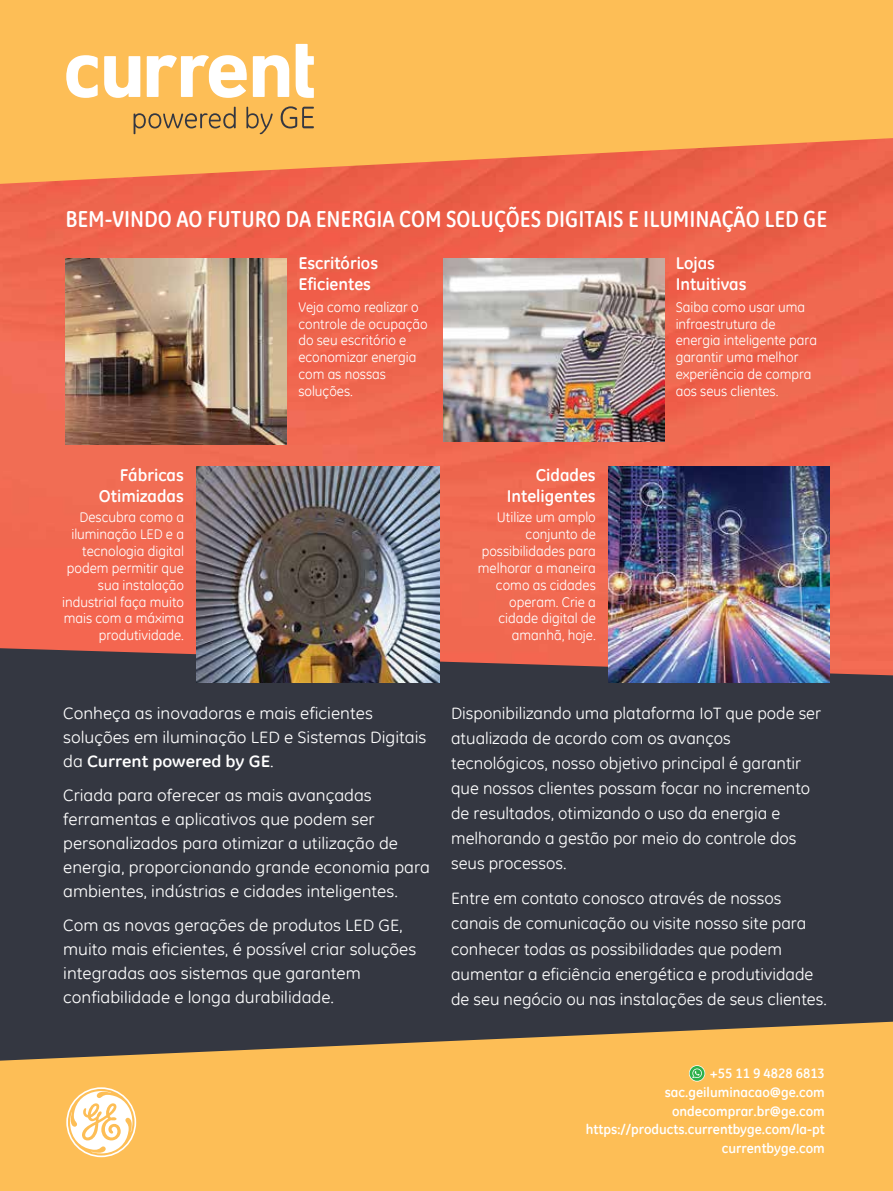
<style>
.page{position:relative;width:893px;height:1191px;background:#fff}
.page>*{position:absolute;margin:0;border:0;box-sizing:border-box;transform-origin:0 0}
.t1{font:700 23.25px "GE Inspira Cond";color:#fff}
.t2{font:700 17.1px/20.5px "GE Inspira";color:#fff}
.t3{font:16.5px/25.2px "GE Inspira";color:#fff;scale:1.06 1}
.t4{font:16.5px/24.2px "GE Inspira";color:#fff;scale:1.09 1}
.t5{font:14.1px/16.8px "GE Inspira";color:#fff}
.t6{font:700 13.65px/18.8px "GE Inspira";color:#fff;text-align:right}
.s1{font-weight:700}
</style>
<div class="page">
<div style="left:0;top:626px;width:893px;height:443px;background:#343741"></div>
<img style="left:0;top:184px;width:893px;height:491px">
<svg style="left:0;top:0;width:893px;height:184px;background:#fab054"></svg>
<svg style="left:0;top:1021px;width:893px;height:170px;background:#e4ad53"></svg>
<svg style="left:66px;top:44px;width:248px;height:54px"></svg>
<svg style="left:134px;top:106px;width:180px;height:28px;background:#d9a652"></svg>
<svg style="left:66px;top:1087px;width:70px;height:70px"></svg>
<svg style="left:689px;top:1065px;width:16px;height:16px"></svg>
<div style="left:690px;top:1066px;width:14px;height:14px;background:#2eb14b;border-radius:50%"></div>
<svg style="left:692px;top:1068px;width:10px;height:10px"></svg>
<img style="left:197px;top:466px;width:243px;height:216px">
<img style="left:65px;top:258px;width:221px;height:186px">
<img style="left:608px;top:466px;width:221px;height:216px">
<img style="left:443px;top:258px;width:221px;height:183px">
<h1 class="t1" style="left:65px;top:205px;width:763px">BEM-VINDO AO FUTURO DA ENERGIA COM SOLUÇÕES DIGITAIS E ILUMINAÇÃO LED GE</h1>
<p class="t2" style="left:298px;top:252px;width:81px">Escritórios<br>Eficientes</p>
<p class="t5" style="left:298px;top:298px;width:131px">Veja como realizar o controle de ocupação do seu escritório e economizar energia com as nossas soluções.</p>
<p class="t2" style="left:676px;top:252px;width:73px">Lojas<br>Intuitivas</p>
<p class="t5" style="left:676px;top:298px;width:143px">Saiba como usar uma infraestrutura de energia inteligente para garantir uma melhor experiência de compra aos seus clientes.</p>
<p class="t2" style="left:99px;top:464px;width:87px;text-align:right">Fábricas<br>Otimizadas</p>
<p class="t5" style="left:62px;top:509px;width:123px;text-align:right">Descubra como a iluminação LED e a tecnologia digital podem permitir que sua instalação industrial faça muito mais com a máxima produtividade.</p>
<p class="t2" style="left:507px;top:464px;width:91px;text-align:right">Cidades<br>Inteligentes</p>
<p class="t5" style="left:478px;top:509px;width:119px;text-align:right">Utilize um amplo conjunto de possibilidades para melhorar a maneira como as cidades operam. Crie a cidade digital de amanhã, hoje.</p>
<p class="t4" style="left:63px;top:700px;width:335px">Conheça as inovadoras e mais eficientes soluções em iluminação LED e Sistemas Digitais da <span class="s1">Current powered by GE</span>.</p>
<p class="t4" style="left:63px;top:782px;width:338px">Criada para oferecer as mais avançadas ferramentas e aplicativos que podem ser personalizados para otimizar a utilização de energia, proporcionando grande economia para ambientes, indústrias e cidades inteligentes.</p>
<p class="t4" style="left:63px;top:912px;width:325px">Com as novas gerações de produtos LED GE, muito mais eficientes, é possível criar soluções integradas aos sistemas que garantem confiabilidade e longa durabilidade.</p>
<p class="t3" style="left:451px;top:700px;width:351px">Disponibilizando uma plataforma IoT que pode ser atualizada de acordo com os avanços tecnológicos, nosso objetivo principal é garantir que nossos clientes possam focar no incremento de resultados, otimizando o uso da energia e melhorando a gestão por meio do controle dos seus processos.</p>
<p class="t3" style="left:451px;top:885px;width:356px">Entre em contato conosco através de nossos canais de comunicação ou visite nosso site para conhecer todas as possibilidades que podem aumentar a eficiência energética e produtividade de seu negócio ou nas instalações de seus clientes.</p>
<p class="t6" style="left:586px;top:1063px;width:240px">+55 11 9 4828 6813 sac.geiluminacao@ge.com ondecomprar.br@ge.com https://products.currentbyge.com/la-pt currentbyge.com</p>
</div>
